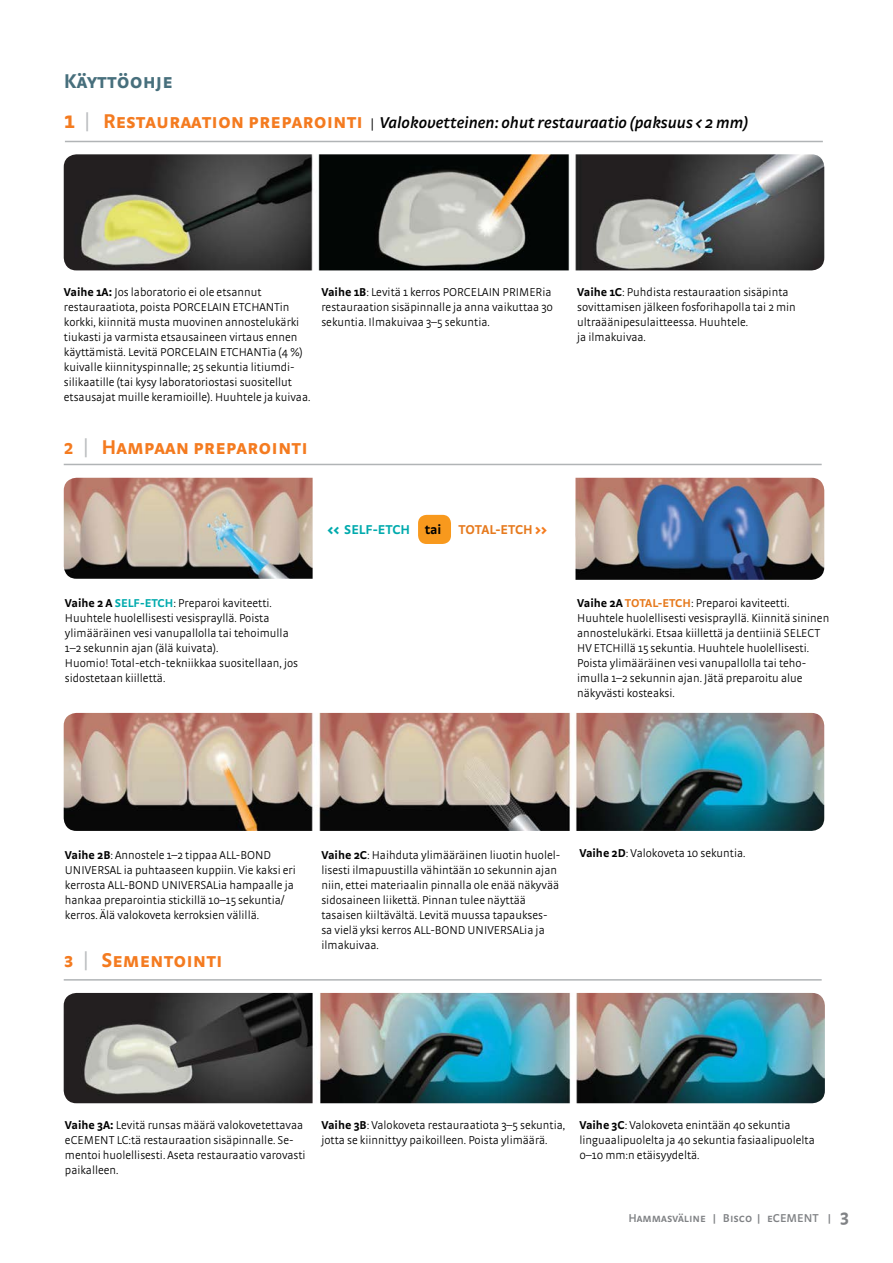
<style>
.page{position:relative;width:893px;height:1263px;background:#fff}
.page>*{position:absolute;margin:0;border:0;box-sizing:border-box;transform-origin:0 0}
.t1{font:700 21px "Strada SC";color:#f47b20}
.t2{font:700 21px "Strada SC";color:#476f7c}
.t3{font:italic 600 16.5px "Strada";color:#000}
.t4{font:700 13.5px "Strada";color:#00aaad}
.t5{font:700 13.5px "Strada";letter-spacing:-.02em;color:#e67a1e}
.t6{font:300 12px/15px "Strada";color:#000}
.t7{font:600 12px "Strada SC";color:#808285}
.s1{font-family:"Strada SC";font-weight:700;font-style:normal;font-size:24px;color:#f47b20}
.s2{font-family:"Strada SC";font-weight:300;font-style:normal;font-size:24px;color:#bcbec0}
.s3{font-family:"Strada SC";font-weight:700;font-style:normal;font-size:21px;color:#f47b20}
.s4{font-weight:300;font-style:normal;font-size:13.5px}
.s5{font-weight:700}
.s6{font-weight:300;font-size:24px;color:#bcbec0}
.s7{font-weight:700;color:#00aaad}
.s8{font-weight:900}
.s9{color:#000}
.s10{font-weight:900;color:#f57d20}
.s11{font-weight:700;color:#e67a1e}
.s12{font-family:"Strada";font-weight:700;font-size:18px}
</style>
<div class="page">
<img style="left:64px;top:713px;width:760px;height:118px">
<img style="left:64px;top:478px;width:249px;height:101px">
<img style="left:575px;top:478px;width:249px;height:102px">
<img style="left:64px;top:993px;width:761px;height:110px">
<div style="left:418px;top:515px;width:33px;height:29px;background:#f8991d;border-radius:9px"></div>
<img style="left:64px;top:154px;width:760px;height:116px">
<hr style="left:65px;top:141px;width:758px;height:1px;background:#b1b4b6">
<hr style="left:64px;top:464px;width:758px;height:1px;background:#b1b4b6">
<hr style="left:64px;top:979px;width:758px;height:1px;background:#b1b4b6">
<h1 class="t2" style="left:64px;top:68px;width:110px">Käyttöohje</h1>
<h2 class="t3" style="left:64px;top:113px;width:686px"><span class="s1">1</span> <span class="s2">|</span> <span class="s3">Restauraation preparointi</span> <span class="s4">|</span> Valokovetteinen: ohut restauraatio (paksuus &lt; 2 mm)</h2>
<p class="t6" style="left:64px;top:285px;width:248px"><span class="s5">Vaihe 1A:</span> Jos laboratorio ei ole etsannut restauraatiota, poista PORCELAIN ETCHANTin korkki, kiinnitä musta muovinen annostelukärki tiukasti ja varmista etsausaineen virtaus ennen käyttämistä. Levitä PORCELAIN ETCHANTia (4 %) kuivalle kiinnityspinnalle; 25 sekuntia litiumdi&shy;silikaatille (tai kysy laboratoriostasi suositellut etsausajat muille keramioille). Huuhtele ja kuivaa.</p>
<p class="t6" style="left:321px;top:285px;width:233px"><span class="s5">Vaihe 1B</span>: Levitä 1 kerros PORCELAIN PRIMERia restauraation sisäpinnalle ja anna vaikuttaa 30 sekuntia. Ilmakuivaa 3–5 sekuntia.</p>
<h1 class="t1" style="left:64px;top:434px;width:246px">2 <span class="s6">|</span> Hampaan preparointi</h1>
<p class="t6" style="left:577px;top:285px;width:220px"><span class="s5">Vaihe 1C</span>: Puhdista restauraation sisäpinta sovittamisen jälkeen fosforihapolla tai 2 min ultraäänipesulaitteessa. Huuhtele.<br>ja ilmakuivaa.</p>
<p class="t6" style="left:65px;top:596px;width:235px"><span class="s5">Vaihe 2 A</span> <span class="s7">SELF-ETCH</span>: Preparoi kaviteetti.<br>Huuhtele huolellisesti vesisprayllä. Poista ylimääräinen vesi vanupallolla tai tehoimulla 1–2 sekunnin ajan (älä kuivata).<br>Huomio! Total-etch-tekniikkaa suositellaan, jos sidostetaan kiillettä.</p>
<p class="t4" style="left:328px;top:521px;width:115px"><span class="s8">&lt;&lt;</span> SELF-ETCH <span class="s9">tai</span></p>
<p class="t5" style="left:459px;top:521px;width:90px">TOTAL-ETCH <span class="s10">&gt;&gt;</span></p>
<p class="t6" style="left:577px;top:596px;width:254px"><span class="s5">Vaihe 2A</span> <span class="s11">TOTAL-ETCH</span>: Preparoi kaviteetti.<br>Huuhtele huolellisesti vesisprayllä. Kiinnitä sininen annostelukärki. Etsaa kiillettä ja dentiiniä SELECT HV ETCHillä 15 sekuntia. Huuhtele huolellisesti.<br>Poista ylimääräinen vesi vanupallolla tai teho&shy;imulla 1–2 sekunnin ajan. Jätä preparoitu alue näkyvästi kosteaksi.</p>
<p class="t6" style="left:65px;top:847px;width:232px"><span class="s5">Vaihe 2B</span>: Annostele 1–2 tippaa ALL-BOND UNIVERSAL ia puhtaaseen kuppiin. Vie kaksi eri kerrosta ALL-BOND UNIVERSALia hampaalle ja hankaa preparointia stickillä 10–15 sekuntia/ kerros. Älä valokoveta kerroksien välillä.</p>
<h1 class="t1" style="left:64px;top:948px;width:160px">3 <span class="s6">|</span> Sementointi</h1>
<p class="t6" style="left:321px;top:847px;width:240px"><span class="s5">Vaihe 2C</span>: Haihduta ylimääräinen liuotin huolel&shy;lisesti ilmapuustilla vähintään 10 sekunnin ajan niin, ettei materiaalin pinnalla ole enää näkyvää sidosaineen liikettä. Pinnan tulee näyttää tasaisen kiiltävältä. Levitä muussa tapaukses&shy;sa vielä yksi kerros ALL-BOND UNIVERSALia ja ilmakuivaa.</p>
<p class="t6" style="left:579px;top:845px;width:168px"><span class="s5">Vaihe 2D</span>: Valokoveta 10 sekuntia.</p>
<p class="t6" style="left:65px;top:1117px;width:242px"><span class="s5">Vaihe 3A:</span> Levitä runsas määrä valokovetettavaa eCEMENT LC:tä restauraation sisäpinnalle. Se&shy;mentoi huolellisesti. Aseta restauraatio varovasti paikalleen.</p>
<p class="t6" style="left:321px;top:1117px;width:245px"><span class="s5">Vaihe 3B</span>: Valokoveta restauraatiota 3–5 sekuntia, jotta se kiinnittyy paikoilleen. Poista ylimäärä.</p>
<p class="t6" style="left:579px;top:1117px;width:237px"><span class="s5">Vaihe 3C</span>: Valokoveta enintään 40 sekuntia linguaalipuolelta ja 40 sekuntia fasiaalipuolelta<br>0–10 mm:n etäisyydeltä.</p>
<p class="t7" style="left:628px;top:1211px;width:222px">Hammasväline | Bisco | eCEMENT | <span class="s12">3</span></p>
</div>
